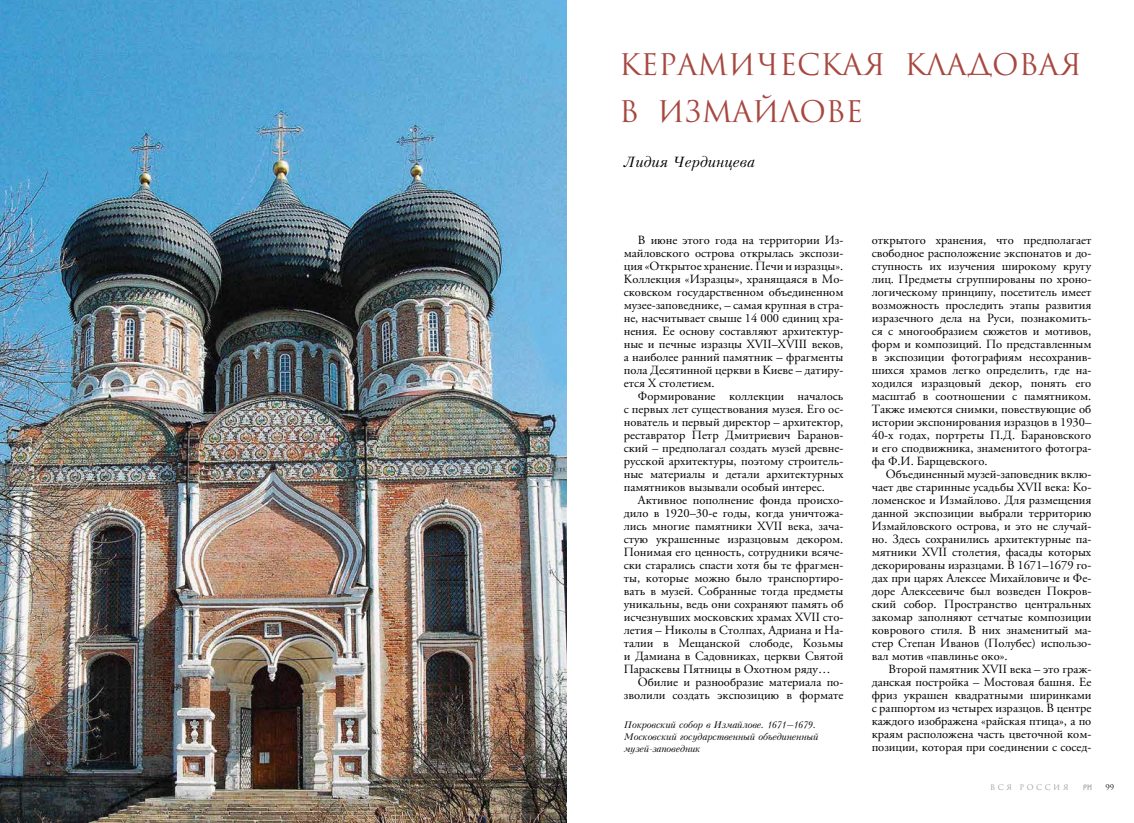
<style>
.page{position:relative;width:1134px;height:823px;background:#fff}
.page>*{position:absolute;margin:0;border:0;box-sizing:border-box;transform-origin:0 0}
.t1{font:29px/47px "Romul";color:#a74840}
.t2{font:italic 14px "Kudryashev";color:#000}
.t3{font:12.5px/13px "APC Garamond";color:#000;text-align:justify}
.t4{font:italic 9px/12px "Kudryashev";letter-spacing:-.02em;color:#000}
.t5{font:7.5px "Romul";letter-spacing:.33em;color:#9c9d9d}
.t6{font:7.5px "Romul";color:#000}
</style>
<div class="page">
<svg style="left:1083px;top:784px;width:8px;height:5px"></svg>
<img style="left:0;top:0;width:567px;height:822px">
<h1 class="t1" style="left:619px;top:42px;width:464px">керамическая кладовая в измайлове</h1>
<p class="t2" style="left:624px;top:153px;width:133px">Лидия Чердинцева</p>
<p class="t3" style="left:624px;top:233px;width:221px;text-indent:14px">В июне этого года на территории Из&shy;майловского острова открылась экспози&shy;ция «Открытое хранение. Печи и изразцы».<br>Коллекция «Изразцы», хранящаяся в Мо&shy;сковском государственном объединенном музее-заповеднике, – самая крупная в стра&shy;не, насчитывает свыше 14 000 единиц хра&shy;нения. Ее основу составляют архитектур&shy;ные и печные изразцы XVII–XVIII веков, а наиболее ранний памятник – фрагменты пола Десятинной церкви в Киеве – датиру&shy;ется X столетием.</p>
<p class="t3" style="left:624px;top:389px;width:221px;text-indent:14px">Формирование коллекции началось с первых лет существования музея. Его ос&shy;нователь и первый директор – архитектор, реставратор Петр Дмитриевич Баранов&shy;ский – предполагал создать музей древне&shy;русской архитектуры, поэтому строитель&shy;ные материалы и детали архитектурных памятников вызывали особый интерес.</p>
<p class="t3" style="left:624px;top:493px;width:221px;text-indent:14px">Активное пополнение фонда происхо&shy;дило в 1920–30-е годы, когда уничтожа&shy;лись многие памятники XVII века, зача&shy;стую украшенные изразцовым декором.<br>Понимая его ценность, сотрудники всяче&shy;ски старались спасти хотя бы те фрагмен&shy;ты, которые можно было транспортиро&shy;вать в музей. Собранные тогда предметы уникальны, ведь они сохраняют память об исчезнувших московских храмах XVII сто&shy;летия – Николы в Столпах, Адриана и На&shy;талии в Мещанской слободе, Козьмы и Дамиана в Садовниках, церкви Святой Параскевы Пятницы в Охотном ряду…</p>
<p class="t3" style="left:624px;top:675px;width:221px;text-align:right">Обилие и разнообразие материала по&shy;зволили создать экспозицию в формате</p>
<p class="t4" style="left:624px;top:718px;width:196px">Покровский собор в Измайлове. 1671–1679.<br>Московский государственный объединенный музей-заповедник</p>
<p class="t3" style="left:872px;top:233px;width:221px">открытого хранения, что предполагает свободное расположение экспонатов и до&shy;ступность их изучения широкому кругу лиц. Предметы сгруппированы по хроно&shy;логическому принципу, посетитель имеет возможность проследить этапы развития изразечного дела на Руси, познакомить&shy;ся с многообразием сюжетов и мотивов, форм и композиций. По представленным в экспозиции фотографиям несохранив&shy;шихся храмов легко определить, где на&shy;ходился изразцовый декор, понять его масштаб в соотношении с памятником.<br>Также имеются снимки, повествующие об истории экспонирования изразцов в 1930– 40-х годах, портреты П.Д. Барановского и его сподвижника, знаменитого фотогра&shy;фа Ф.И. Барщевского.</p>
<p class="t3" style="left:872px;top:467px;width:221px;text-indent:14px">Объединенный музей-заповедник вклю&shy;чает две старинные усадьбы XVII века: Ко&shy;ломенское и Измайлово. Для размещения данной экспозиции выбрали территорию Измайловского острова, и это не случай&shy;но. Здесь сохранились архитектурные па&shy;мятники XVII столетия, фасады которых декорированы изразцами. В 1671–1679 го&shy;дах при царях Алексее Михайловиче и Фе&shy;доре Алексеевиче был возведен Покров&shy;ский собор. Пространство центральных закомар заполняют сетчатые композиции коврового стиля. В них знаменитый ма&shy;стер Степан Иванов (Полубес) использо&shy;вал мотив «павлинье око».</p>
<p class="t3" style="left:872px;top:662px;width:221px;text-indent:17px">Второй памятник XVII века – это граж&shy;данская постройка – Мостовая башня. Ее фриз украшен квадратными ширинками с раппортом из четырех изразцов. В центре каждого изображена «райская птица», а по краям расположена часть цветочной ком&shy;позиции, которая при соединении с сосед-</p>
<p class="t5" style="left:990px;top:782px;width:80px">вся россия</p>
<p class="t6" style="left:1105px;top:782px;width:10px">99</p>
</div>
